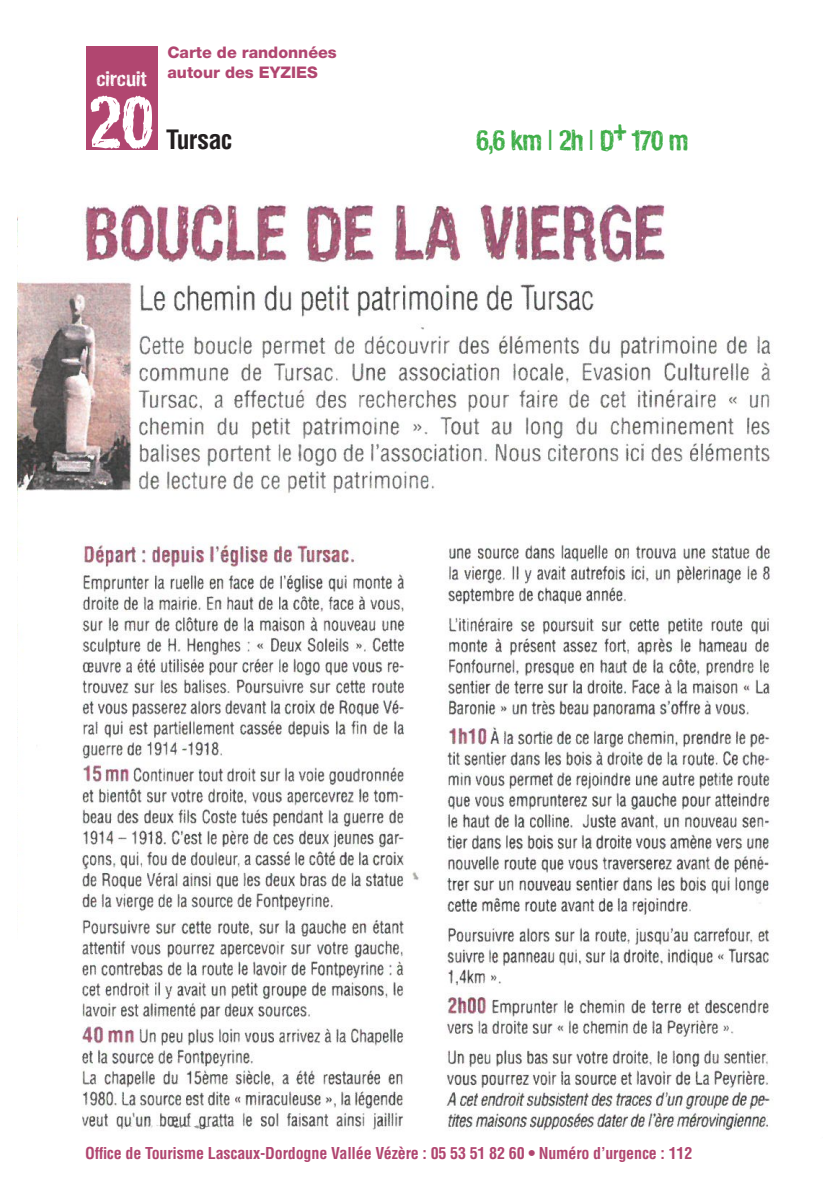
<style>
.page{position:relative;width:840px;height:1191px;background:#fff}
.page>*{position:absolute;margin:0;border:0;box-sizing:border-box;transform-origin:0 0}
.t1{font:72px "Hand Vetica";color:#fff;scale:.9 1}
.t2{font:28px "Hand Vetica";letter-spacing:-.035em;color:#40ae49;scale:.9 1}
.t3{font:700 condensed 26px "Helvetica LT Std";letter-spacing:-.03em;color:#231f20}
.t4{font:20px "Hand Vetica";color:#fff}
.t5{font:700 condensed 16px "Helvetica LT Std";letter-spacing:-.01em;color:#b14670}
.t6{font:800 16px "Helvetica Neue";color:#b14670}
.s1{font-family:"Helvetica"}
</style>
<div class="page">
<img style="left:17px;top:204px;width:756px;height:927px">
<div style="left:680px;top:71px;width:159px;height:193px;background:#fff"></div>
<div style="left:86px;top:46px;width:71px;height:104px;background:#b14670"></div>
<p class="t4" style="left:96px;top:66px;width:52px">circuit</p>
<p class="t1" style="left:89px;top:76px;width:74px">20</p>
<p class="t6" style="left:167px;top:43px;width:171px">Carte de randonnées</p>
<p class="t6" style="left:167px;top:62px;width:152px">autour des EYZIES</p>
<p class="t3" style="left:166px;top:123px;width:68px">Tursac</p>
<p class="t2" style="left:476px;top:122px;width:237px">6,6 km <span class="s1">|</span> 2h <span class="s1">|</span> D+ 170 m</p>
<p class="t5" style="left:85px;top:1142px;width:608px">Office de Tourisme Lascaux-Dordogne Vallée Vézère : 05 53 51 82 60 • Numéro d’urgence : 112</p>
</div>
